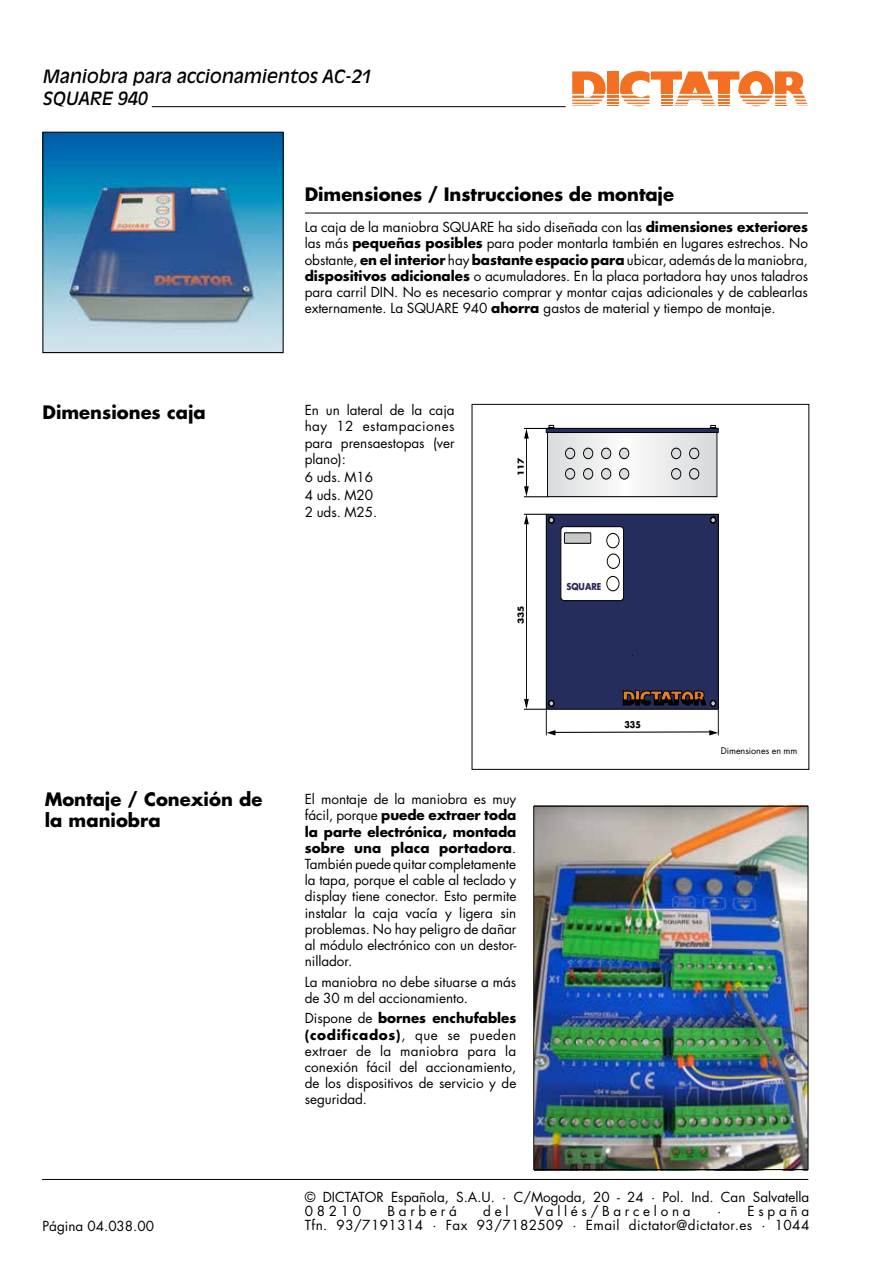
<style>
.page{position:relative;width:893px;height:1263px;background:#fff}
.page>*{position:absolute;margin:0;border:0;box-sizing:border-box;transform-origin:0 0}
.t1{font:700 18px/21.6px "Futura Std";color:#000}
.t2{font:italic 18px/21.6px "Antique Olive Std";color:#000}
.t3{font:13.5px/16.2px "Futura Std";letter-spacing:-.005em;color:#000;text-align:justify}
.t4{font:13.5px "Futura Std";letter-spacing:.035em;color:#000}
.t5{font:13.5px "Futura Std";letter-spacing:.275em;color:#000}
.t6{font:700 9.3px "Futura Std";color:#2d285a;scale:.88 1}
.t7{font:9px "Futura Std";letter-spacing:-.005em;color:#000}
.t8{font:700 9px "Futura Std";color:#000;scale:.88 1}
.t9{font:700 7.95px "Futura Std";color:#000;scale:1.13 1}
.s1{font-weight:700}
</style>
<div class="page">
<hr style="left:43px;top:213px;width:765px;height:1px;background:#000">
<img style="left:43px;top:134px;width:240px;height:220px">
<hr style="left:42px;top:1179px;width:766px;height:1px;background:#000">
<div style="left:43px;top:132px;width:241px;height:221px;border:1px solid #000"></div>
<svg style="left:572px;top:71px;width:236px;height:35px"></svg>
<hr style="left:152px;top:106px;width:414px;height:1px;background:#000">
<div style="left:284px;top:202px;width:21px;height:21px;background:#fff"></div>
<svg style="left:549px;top:434px;width:166px;height:61px"></svg>
<div style="left:547px;top:432px;width:170px;height:65px;border:1px solid #000"></div>
<svg style="left:554px;top:428px;width:165px;height:5px"></svg>
<svg style="left:710px;top:425px;width:6px;height:4px"></svg>
<div style="left:565px;top:469px;width:10px;height:10px;background:#dcddde;border-radius:50%"></div>
<div style="left:565px;top:468px;width:10px;height:12px;border:1px solid #000;border-radius:50%"></div>
<div style="left:583px;top:469px;width:10px;height:10px;background:#dcddde;border-radius:50%"></div>
<div style="left:583px;top:468px;width:10px;height:12px;border:1px solid #000;border-radius:50%"></div>
<div style="left:601px;top:469px;width:10px;height:10px;background:#dcddde;border-radius:50%"></div>
<div style="left:601px;top:468px;width:10px;height:12px;border:1px solid #000;border-radius:50%"></div>
<div style="left:620px;top:469px;width:9px;height:10px;background:#dcddde;border-radius:50%"></div>
<div style="left:619px;top:468px;width:10px;height:12px;border:1px solid #000;border-radius:50%"></div>
<div style="left:565px;top:448px;width:10px;height:11px;background:#dcddde;border-radius:50%"></div>
<div style="left:565px;top:448px;width:10px;height:11px;border:1px solid #000;border-radius:50%"></div>
<div style="left:583px;top:448px;width:10px;height:11px;background:#dcddde;border-radius:50%"></div>
<div style="left:583px;top:448px;width:10px;height:11px;border:1px solid #000;border-radius:50%"></div>
<div style="left:601px;top:448px;width:10px;height:11px;background:#dcddde;border-radius:50%"></div>
<div style="left:601px;top:448px;width:10px;height:11px;border:1px solid #000;border-radius:50%"></div>
<div style="left:620px;top:448px;width:9px;height:11px;background:#dcddde;border-radius:50%"></div>
<div style="left:619px;top:448px;width:10px;height:11px;border:1px solid #000;border-radius:50%"></div>
<div style="left:671px;top:469px;width:10px;height:10px;background:#dcddde;border-radius:50%"></div>
<div style="left:671px;top:468px;width:10px;height:12px;border:1px solid #000;border-radius:50%"></div>
<div style="left:690px;top:469px;width:9px;height:10px;background:#dcddde;border-radius:50%"></div>
<div style="left:689px;top:468px;width:10px;height:12px;border:1px solid #000;border-radius:50%"></div>
<div style="left:671px;top:448px;width:10px;height:11px;background:#dcddde;border-radius:50%"></div>
<div style="left:671px;top:448px;width:10px;height:11px;border:1px solid #000;border-radius:50%"></div>
<div style="left:690px;top:448px;width:9px;height:11px;background:#dcddde;border-radius:50%"></div>
<div style="left:689px;top:448px;width:10px;height:11px;border:1px solid #000;border-radius:50%"></div>
<hr style="left:526px;top:438px;width:1px;height:55px;background:#000">
<svg style="left:524px;top:425px;width:30px;height:14px"></svg>
<svg style="left:524px;top:486px;width:23px;height:11px"></svg>
<svg style="left:524px;top:514px;width:195px;height:222px"></svg>
<img style="left:535px;top:808px;width:271px;height:360px">
<div style="left:533px;top:806px;width:275px;height:364px;border:1px solid #000"></div>
<div style="left:472px;top:404px;width:337px;height:366px;border:1px solid #000"></div>
<h1 class="t2" style="left:43px;top:66px;width:331px">Maniobra para accionamientos AC-21<br>SQUARE 940</h1>
<h1 class="t1" style="left:43px;top:401px;width:165px">Dimensiones caja</h1>
<h1 class="t1" style="left:45px;top:788px;width:219px">Montaje / Conexión de la maniobra</h1>
<h1 class="t1" style="left:305px;top:183px;width:371px">Dimensiones / Instrucciones de montaje</h1>
<p class="t3" style="left:305px;top:219px;width:505px">La caja de la maniobra SQUARE ha sido diseñada con las <span class="s1">dimensiones exteriores </span>las más <span class="s1">pequeñas posibles</span> para poder montarla también en lugares estrechos. No obstante, <span class="s1">en el interior</span> hay <span class="s1">bastante espacio para</span> ubicar, además de la maniobra, <span class="s1">dispositivos adicionales</span> o acumuladores. En la placa portadora hay unos taladros para carril DIN. No es necesario comprar y montar cajas adicionales y de cablearlas externamente. La SQUARE 940 <span class="s1">ahorra</span> gastos de material y tiempo de montaje.</p>
<p class="t3" style="left:305px;top:402px;width:151px">En un lateral de la caja hay 12 estampaciones para prensaestopas (ver plano):</p>
<p class="t3" style="left:305px;top:468px;width:70px;line-height:18.3px">6 uds. M16<br>4 uds. M20</p>
<p class="t3" style="left:305px;top:504px;width:74px">2 uds. M25.</p>
<p class="t9" style="left:515px;top:476px;width:18px;rotate:-90deg">117</p>
<p class="t9" style="left:515px;top:624px;width:18px;rotate:-90deg">335</p>
<p class="t3" style="left:305px;top:791px;width:213px">El montaje de la maniobra es muy fácil, porque <span class="s1">puede extraer toda la parte electrónica, montada sobre una placa portadora</span>.<br>También puede quitar completamente la tapa, porque el cable al teclado y display tiene conector. Esto permite instalar la caja vacía y ligera sin problemas. No hay peligro de dañar al módulo electrónico con un destor&shy;nillador.</p>
<p class="t3" style="left:305px;top:974px;width:213px">La maniobra no debe situarse a más de 30 m del accionamiento.</p>
<p class="t3" style="left:305px;top:1010px;width:213px">Dispone de <span class="s1">bornes enchufables (codificados)</span>, que se pueden extraer de la maniobra para la conexión fácil del accionamiento, de los dispositivos de servicio y de seguridad.</p>
<p class="t6" style="left:566px;top:581px;width:41px">SQUARE</p>
<p class="t8" style="left:624px;top:719px;width:20px">335</p>
<p class="t7" style="left:721px;top:745px;width:78px">Dimensiones en mm</p>
<p class="t3" style="left:305px;top:1190px;width:506px;line-height:14.2px">© DICTATOR Española, S.A.U. · C/Mogoda, 20 - 24 · Pol. Ind. Can Salvatella<br>08210</p>
<p class="t5" style="left:387px;top:1202px;width:71px">Barberá</p>
<p class="t3" style="left:483px;top:1203px;width:27px">del</p>
<p class="t5" style="left:535px;top:1202px;width:157px">Vallés/Barcelona</p>
<p class="t3" style="left:717px;top:1203px;width:94px">· España</p>
<p class="t3" style="left:43px;top:1218px;width:113px">Página 04.038.00</p>
<p class="t4" style="left:305px;top:1217px;width:506px">Tfn. 93/7191314 · Fax 93/7182509 · Email dictator@dictator.es · 1044</p>
</div>
